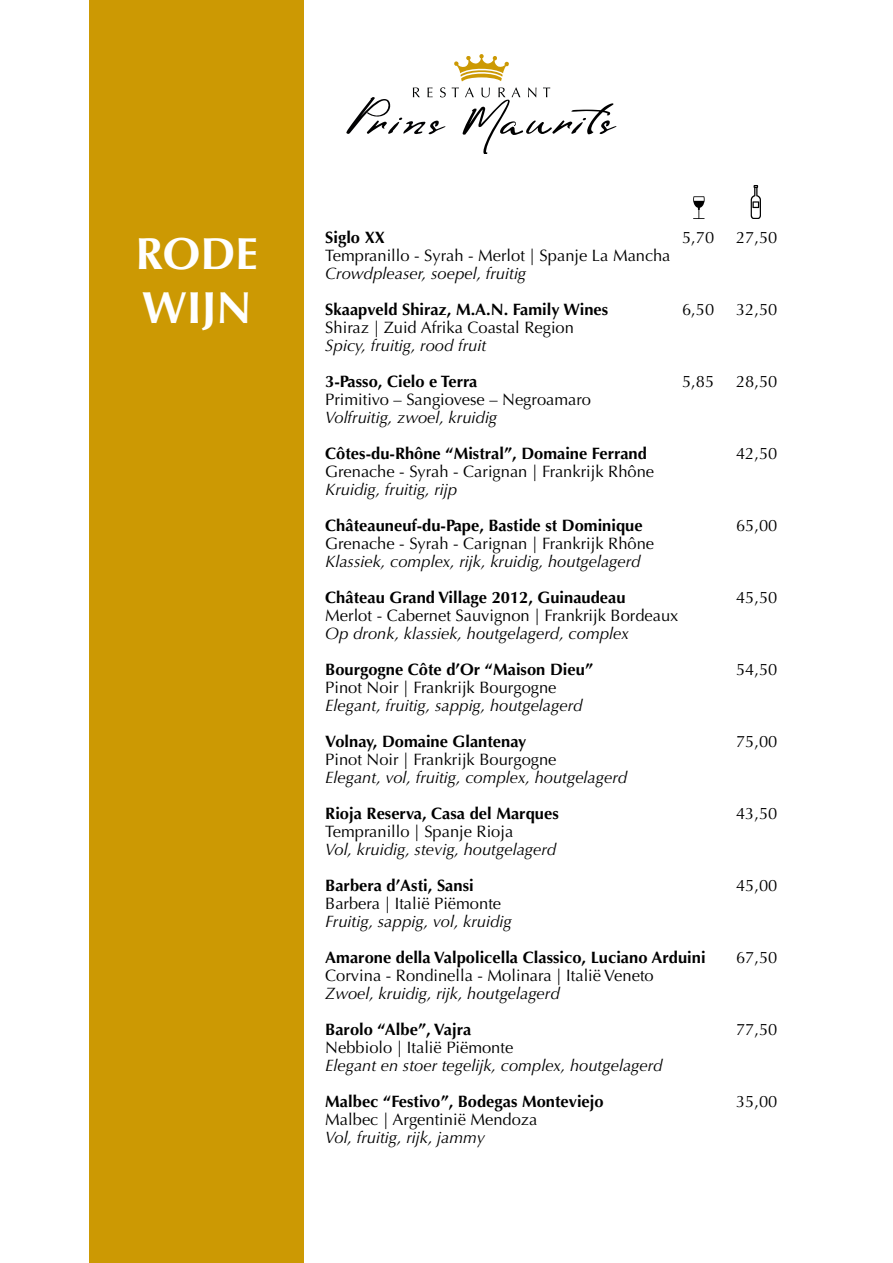
<style>
.page{position:relative;width:893px;height:1263px;background:#fff}
.page>*{position:absolute;margin:0;border:0;box-sizing:border-box;transform-origin:0 0}
.t1{font:700 45px/54px "Optima";color:#fff}
.t2{font:16.5px "Optima";color:#000}
.t3{font:italic 16.5px "Optima";color:#000}
.t4{font:700 16.5px "Optima";color:#000}
</style>
<div class="page">
<div style="left:89px;top:0;width:215px;height:1263px;background:#cc9903"></div>
<svg style="left:454px;top:54px;width:55px;height:27px"></svg>
<svg style="left:346px;top:87px;width:100px;height:47px"></svg>
<svg style="left:452px;top:87px;width:165px;height:67px"></svg>
<svg style="left:693px;top:185px;width:68px;height:34px"></svg>
<h1 class="t1" style="left:135px;top:227px;width:124px">RODE<br>WIJN</h1>
<p class="t4" style="left:325px;top:227px;width:61px">Siglo XX</p>
<p class="t2" style="left:682px;top:228px;width:34px">5,70</p>
<p class="t2" style="left:736px;top:228px;width:43px">27,50</p>
<p class="t2" style="left:325px;top:246px;width:347px">Tempranillo - Syrah - Merlot | Spanje La Mancha</p>
<p class="t3" style="left:325px;top:263px;width:202px">Crowdpleaser, soepel, fruitig</p>
<p class="t4" style="left:325px;top:299px;width:284px">Skaapveld Shiraz, M.A.N. Family Wines</p>
<p class="t2" style="left:682px;top:300px;width:34px">6,50</p>
<p class="t2" style="left:736px;top:300px;width:43px">32,50</p>
<p class="t2" style="left:325px;top:318px;width:250px">Shiraz | Zuid Afrika Coastal Region</p>
<p class="t3" style="left:325px;top:335px;width:162px">Spicy, fruitig, rood fruit</p>
<p class="t4" style="left:325px;top:371px;width:154px">3-Passo, Cielo e Terra</p>
<p class="t2" style="left:682px;top:372px;width:34px">5,85</p>
<p class="t2" style="left:736px;top:372px;width:43px">28,50</p>
<p class="t2" style="left:325px;top:390px;width:267px">Primitivo – Sangiovese – Negroamaro</p>
<p class="t3" style="left:325px;top:407px;width:173px">Volfruitig, zwoel, kruidig</p>
<p class="t4" style="left:325px;top:443px;width:323px">Côtes-du-Rhône “Mistral”, Domaine Ferrand</p>
<p class="t2" style="left:736px;top:444px;width:43px">42,50</p>
<p class="t2" style="left:325px;top:462px;width:330px">Grenache - Syrah - Carignan | Frankrijk Rhône</p>
<p class="t3" style="left:325px;top:479px;width:134px">Kruidig, fruitig, rijp</p>
<p class="t4" style="left:325px;top:516px;width:319px">Châteauneuf-du-Pape, Bastide st Dominique</p>
<p class="t2" style="left:736px;top:516px;width:43px">65,00</p>
<p class="t2" style="left:325px;top:534px;width:330px">Grenache - Syrah - Carignan | Frankrijk Rhône</p>
<p class="t3" style="left:325px;top:551px;width:317px">Klassiek, complex, rijk, kruidig, houtgelagerd</p>
<p class="t4" style="left:325px;top:588px;width:302px">Château Grand Village 2012, Guinaudeau</p>
<p class="t2" style="left:736px;top:588px;width:43px">45,50</p>
<p class="t2" style="left:325px;top:606px;width:355px">Merlot - Cabernet Sauvignon | Frankrijk Bordeaux</p>
<p class="t3" style="left:325px;top:623px;width:305px">Op dronk, klassiek, houtgelagerd, complex</p>
<p class="t4" style="left:325px;top:660px;width:269px">Bourgogne Côte d’Or “Maison Dieu”</p>
<p class="t2" style="left:736px;top:660px;width:43px">54,50</p>
<p class="t2" style="left:325px;top:678px;width:233px">Pinot Noir | Frankrijk Bourgogne</p>
<p class="t3" style="left:325px;top:695px;width:259px">Elegant, fruitig, sappig, houtgelagerd</p>
<p class="t4" style="left:325px;top:732px;width:203px">Volnay, Domaine Glantenay</p>
<p class="t2" style="left:736px;top:732px;width:43px">75,00</p>
<p class="t2" style="left:325px;top:750px;width:233px">Pinot Noir | Frankrijk Bourgogne</p>
<p class="t3" style="left:325px;top:767px;width:303px">Elegant, vol, fruitig, complex, houtgelagerd</p>
<p class="t4" style="left:325px;top:804px;width:235px">Rioja Reserva, Casa del Marques</p>
<p class="t2" style="left:736px;top:804px;width:43px">43,50</p>
<p class="t2" style="left:325px;top:822px;width:189px">Tempranillo | Spanje Rioja</p>
<p class="t3" style="left:325px;top:839px;width:233px">Vol, kruidig, stevig, houtgelagerd</p>
<p class="t4" style="left:325px;top:876px;width:150px">Barbera d’Asti, Sansi</p>
<p class="t2" style="left:736px;top:876px;width:43px">45,00</p>
<p class="t2" style="left:325px;top:894px;width:177px">Barbera | Italië Piëmonte</p>
<p class="t3" style="left:325px;top:912px;width:188px">Fruitig, sappig, vol, kruidig</p>
<p class="t4" style="left:325px;top:948px;width:382px">Amarone della Valpolicella Classico, Luciano Arduini</p>
<p class="t2" style="left:736px;top:948px;width:43px">67,50</p>
<p class="t2" style="left:325px;top:966px;width:330px">Corvina - Rondinella - Molinara | Italië Veneto</p>
<p class="t3" style="left:325px;top:984px;width:236px">Zwoel, kruidig, rijk, houtgelagerd</p>
<p class="t4" style="left:325px;top:1020px;width:147px">Barolo “Albe”, Vajra</p>
<p class="t2" style="left:736px;top:1020px;width:43px">77,50</p>
<p class="t2" style="left:325px;top:1038px;width:190px">Nebbiolo | Italië Piëmonte</p>
<p class="t3" style="left:325px;top:1056px;width:339px">Elegant en stoer tegelijk, complex, houtgelagerd</p>
<p class="t4" style="left:325px;top:1092px;width:280px">Malbec “Festivo”, Bodegas Monteviejo</p>
<p class="t2" style="left:736px;top:1092px;width:43px">35,00</p>
<p class="t2" style="left:325px;top:1110px;width:214px">Malbec | Argentinië Mendoza</p>
<p class="t3" style="left:325px;top:1128px;width:161px">Vol, fruitig, rijk, jammy</p>
</div>
